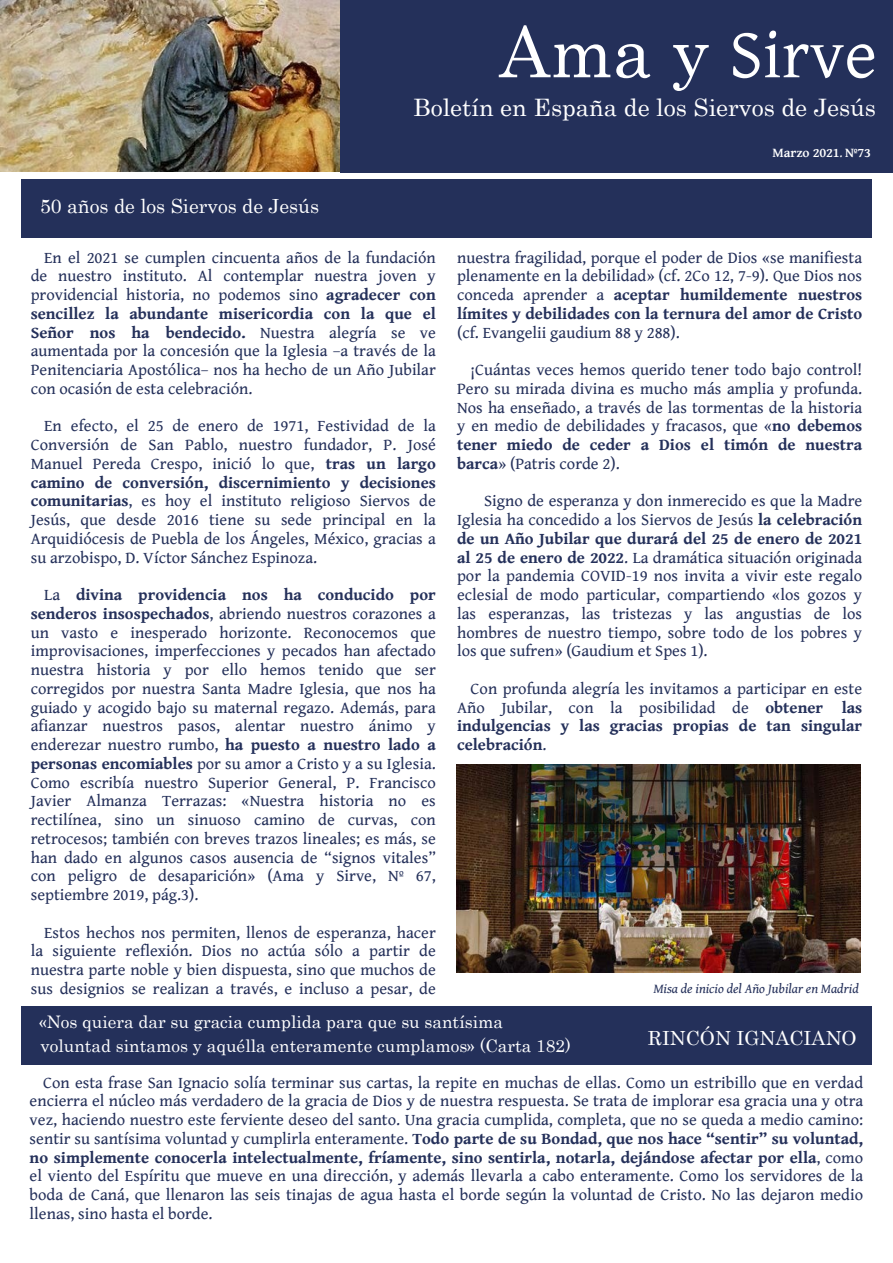
<style>
.page{position:relative;width:893px;height:1263px;background:#fff}
.page>*{position:absolute;margin:0;border:0;box-sizing:border-box;transform-origin:0 0}
.t1{font:70.5px "Gentium Basic";color:#fff}
.t2{font:24px "Century";color:#fff}
.t3{font:19.5px "Century";color:#fff}
.t4{font:17.25px/24px "Century";color:#fff}
.t5{font:16.5px/18.8px "Gentium Book Basic";color:#24305a;text-align:justify}
.t6{font:italic 13.5px "Gentium Book Basic";color:#24305a}
.t7{font:700 13.5px "Gentium Basic";letter-spacing:-.01em;color:#fff}
.s1{font-family:"Century"}
.s2{font-weight:400}
.s3{font-weight:700}
</style>
<div class="page">
<img style="left:0;top:0;width:340px;height:172px">
<div style="left:21px;top:1006px;width:851px;height:58px;background:#24305a"></div>
<div style="left:21px;top:180px;width:851px;height:58px;background:#24305a"></div>
<div style="left:340px;top:0;width:553px;height:172px;background:#24305a"></div>
<img style="left:456px;top:764px;width:404px;height:209px">
<p class="t3" style="left:40px;top:190px;width:280px">50 años de los Siervos de Jesús</p>
<h1 class="t1" style="left:499px;top:16px;width:379px"><span class="s1">Ama y</span> Sirve</h1>
<h2 class="t2" style="left:413px;top:87px;width:464px">Boletín en España de los Siervos de Jesús</h2>
<p class="t7" style="left:773px;top:142px;width:100px">Marzo 2021<span class="s2">.</span> Nº73</p>
<p class="t5" style="left:31px;top:248px;width:407px;text-indent:14px">En el 2021 se cumplen cincuenta años de la fundación de nuestro instituto. Al contemplar nuestra joven y providencial historia, no podemos sino <span class="s3">agradecer con sencillez la abundante misericordia con la que el Señor nos ha bendecido.</span> Nuestra alegría se ve aumentada por la concesión que la Iglesia –a través de la Penitenciaria Apostólica– nos ha hecho de un Año Jubilar con ocasión de esta celebración.</p>
<p class="t5" style="left:31px;top:417px;width:407px;text-indent:14px">En efecto, el 25 de enero de 1971, Festividad de la Conversión de San Pablo, nuestro fundador, P. José Manuel Pereda Crespo, inició lo que, <span class="s3">tras un largo camino de conversión, discernimiento y decisiones comunitarias</span>, es hoy el instituto religioso Siervos de Jesús, que desde 2016 tiene su sede principal en la Arquidiócesis de Puebla de los Ángeles, México, gracias a su arzobispo, D. Víctor Sánchez Espinoza.</p>
<p class="t5" style="left:31px;top:586px;width:407px;text-indent:14px">La <span class="s3">divina providencia nos ha conducido por senderos insospechados</span>, abriendo nuestros corazones a un vasto e inesperado horizonte. Reconocemos que improvisaciones, imperfecciones y pecados han afectado nuestra historia y por ello hemos tenido que ser corregidos por nuestra Santa Madre Iglesia, que nos ha guiado y acogido bajo su maternal regazo. Además, para afianzar nuestros pasos, alentar nuestro ánimo y enderezar nuestro rumbo, <span class="s3">ha puesto a nuestro lado a personas encomiables</span> por su amor a Cristo y a su Iglesia.<br>Como escribía nuestro Superior General, P. Francisco Javier Almanza Terrazas: «Nuestra historia no es rectilínea, sino un sinuoso camino de curvas, con retrocesos; también con breves trazos lineales; es más, se han dado en algunos casos ausencia de “signos vitales” con peligro de desaparición» (Ama y Sirve, Nº 67, septiembre 2019, pág.3).</p>
<p class="t5" style="left:31px;top:923px;width:407px;text-indent:14px">Estos hechos nos permiten, llenos de esperanza, hacer la siguiente reflexión. Dios no actúa sólo a partir de nuestra parte noble y bien dispuesta, sino que muchos de sus designios se realizan a través, e incluso a pesar, de</p>
<p class="t5" style="left:457px;top:248px;width:407px">nuestra fragilidad, porque el poder de Dios «se manifiesta plenamente en la debilidad» (cf. 2Co 12, 7-9). Que Dios nos conceda aprender a <span class="s3">aceptar humildemente nuestros límites y debilidades con la ternura del amor de Cristo</span></p>
<p class="t5" style="left:457px;top:323px;width:224px">(cf. Evangelii gaudium 88 y 288).</p>
<p class="t5" style="left:457px;top:361px;width:407px;text-indent:14px">¡Cuántas veces hemos querido tener todo bajo control!<br>Pero su mirada divina es mucho más amplia y profunda.<br>Nos ha enseñado, a través de las tormentas de la historia y en medio de debilidades y fracasos, que «<span class="s3">no debemos tener miedo de ceder a Dios el timón de nuestra barca</span>» (Patris corde 2).</p>
<p class="t5" style="left:457px;top:492px;width:407px;text-indent:27px">Signo de esperanza y don inmerecido es que la Madre Iglesia ha concedido a los Siervos de Jesús <span class="s3">la celebración de un Año Jubilar que durará del 25 de enero de 2021 al 25 de enero de 2022</span>. La dramática situación originada por la pandemia COVID-19 nos invita a vivir este regalo eclesial de modo particular, compartiendo «los gozos y las esperanzas, las tristezas y las angustias de los hombres de nuestro tiempo, sobre todo de los pobres y los que sufren» (Gaudium et Spes 1).</p>
<p class="t5" style="left:457px;top:679px;width:407px;text-indent:14px">Con profunda alegría les invitamos a participar en este Año Jubilar, con la posibilidad de <span class="s3">obtener las indulgencias y las gracias propias de tan singular celebración</span>.</p>
<p class="t6" style="left:653px;top:981px;width:207px">Misa de inicio del Año Jubilar en Madrid</p>
<p class="t4" style="left:39px;top:1008px;width:533px">«Nos quiera dar su gracia cumplida para que su santísima voluntad sintamos y aquélla enteramente cumplamos» (Carta 182)</p>
<p class="t3" style="left:648px;top:1021px;width:210px">RINCÓN IGNACIANO</p>
<p class="t5" style="left:30px;top:1073px;width:835px;text-indent:14px">Con esta frase San Ignacio solía terminar sus cartas, la repite en muchas de ellas. Como un estribillo que en verdad encierra el núcleo más verdadero de la gracia de Dios y de nuestra respuesta. Se trata de implorar esa gracia una y otra vez, haciendo nuestro este ferviente deseo del santo. Una gracia cumplida, completa, que no se queda a medio camino: sentir su santísima voluntad y cumplirla enteramente. <span class="s3">Todo parte de su Bondad, que nos hace “sentir” su voluntad, no simplemente conocerla intelectualmente, fríamente, sino sentirla, notarla, dejándose afectar por ella</span>, como el viento del Espíritu que mueve en una dirección, y además llevarla a cabo enteramente. Como los servidores de la boda de Caná, que llenaron las seis tinajas de agua hasta el borde según la voluntad de Cristo. No las dejaron medio llenas, sino hasta el borde.</p>
</div>
